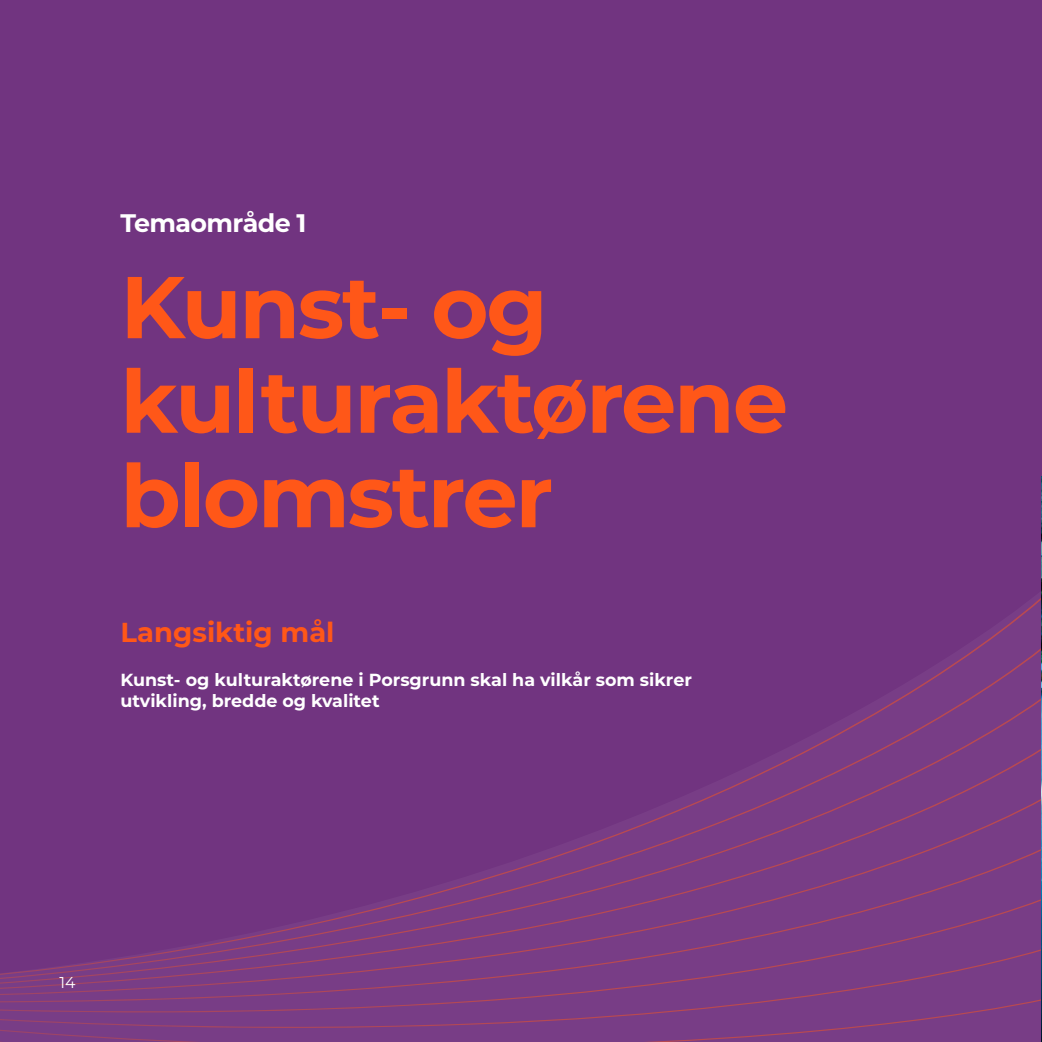
<style>
.page{position:relative;width:1042px;height:1042px;background:#fff}
.page>*{position:absolute;margin:0;border:0;box-sizing:border-box;transform-origin:0 0}
.t1{font:700 87.5px/94.5px "Montserrat";letter-spacing:-.025em;color:#ff5718}
.t2{font:700 27.47px "Montserrat";color:#ff5718}
.t3{font:700 25.38px "Montserrat";letter-spacing:-.025em;color:#fff}
.t4{font:700 17.5px/21px "Montserrat";color:#fff}
.t5{font:15.75px "Montserrat";color:#fff}
</style>
<div class="page">
<div style="left:0;top:0;width:1041px;height:1042px;background:#713480"></div>
<svg style="left:590px;top:793px;width:451px;height:51px;fill:#783d86"></svg>
<svg style="left:428px;top:844px;width:613px;height:51px;fill:#783d86"></svg>
<svg style="left:201px;top:895px;width:840px;height:51px;fill:#783d86"></svg>
<svg style="left:0;top:946px;width:1041px;height:51px;fill:#783d86"></svg>
<svg style="left:0;top:997px;width:1041px;height:13px;fill:#783d86"></svg>
<svg style="left:0;top:1010px;width:990px;height:32px"></svg>
<img style="left:1041px;top:476px;width:1px;height:566px">
<h3 class="t3" style="left:120px;top:204px;width:188px">Temaområde 1</h3>
<h1 class="t1" style="left:120px;top:255px;width:669px">Kunst- og kulturaktørene blomstrer</h1>
<h2 class="t2" style="left:120px;top:613px;width:216px">Langsiktig mål</h2>
<p class="t4" style="left:120px;top:668px;width:573px">Kunst- og kulturaktørene i Porsgrunn skal ha vilkår som sikrer utvikling, bredde og kvalitet</p>
<p class="t5" style="left:60px;top:971px;width:18px">14</p>
</div>
